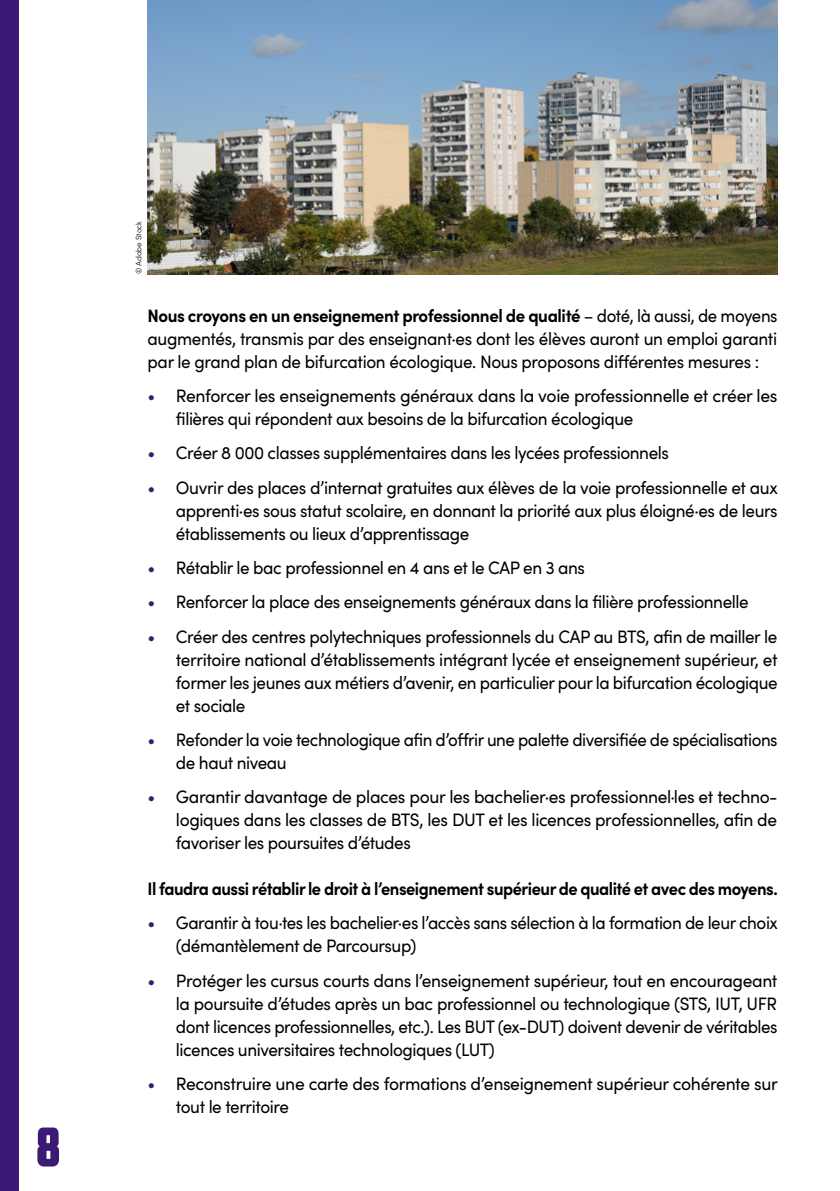
<style>
.page{position:relative;width:840px;height:1191px;background:#fff}
.page>*{position:absolute;margin:0;border:0;box-sizing:border-box;transform-origin:0 0}
.t1{font:900 60px "Apotek Comp";color:#3c1974}
.Chap_Body{font:18px/23px "Sofia Pro";letter-spacing:-.025em;color:#000}
.Chap_Body-2{font:18px/23px "Sofia Pro";letter-spacing:-.025em;color:#000;text-align:justify;scale:.95 1}
.Chap_Body-3{font:18px/23px "Sofia Pro";letter-spacing:-.025em;color:#000;text-align:justify;scale:.93 1}
.Chap_Body-4{font:18px/23px "Sofia Pro";letter-spacing:-.025em;color:#000;scale:.94 1}
.Chap_Body-5{font:18px/23px "Sofia Pro";letter-spacing:-.025em;color:#000;text-align:justify;scale:.96 1}
.Chap_Body-6{font:700 18px "Sofia Pro";letter-spacing:-.03em;color:#000;scale:.91 1}
.t2{font:300 8px "Sofia Pro";color:#000}
.s1{font-weight:700}
.s2{color:#3c1974}
</style>
<div class="page">
<div style="left:0;top:0;width:18px;height:1191px;background:#3c1974"></div>
<img style="left:147px;top:0;width:630px;height:274px">
<h1 class="t1" style="left:36px;top:1110px;width:25px">8</h1>
<p class="t2" style="left:133px;top:274px;width:55px;rotate:-90deg">© Adobe Stock</p>
<p class="Chap_Body-3" style="left:147px;top:303px;width:678px"><span class="s1">Nous croyons en un enseignement professionnel de qualité</span> – doté, là aussi, de moyens augmentés, transmis par des enseignant·es dont les élèves auront un emploi garanti par le grand plan de bifurcation écologique. Nous proposons différentes mesures :</p>
<p class="Chap_Body" style="left:176px;top:383px;width:602px;text-indent:-28px"><span class="s2">•</span> Renforcer les enseignements généraux dans la voie professionnelle et créer les filières qui répondent aux besoins de la bifurcation écologique</p>
<p class="Chap_Body-2" style="left:147px;top:440px;width:550px"><span class="s2">•</span> Créer 8 000 classes supplémentaires dans les lycées professionnels</p>
<p class="Chap_Body-5" style="left:176px;top:475px;width:628px;text-indent:-28px"><span class="s2">•</span> Ouvrir des places d’internat gratuites aux élèves de la voie professionnelle et aux apprenti·es sous statut scolaire, en donnant la priorité aux plus éloigné·es de leurs établissements ou lieux d’apprentissage</p>
<p class="Chap_Body-2" style="left:147px;top:555px;width:461px"><span class="s2">•</span> Rétablir le bac professionnel en 4 ans et le CAP en 3 ans</p>
<p class="Chap_Body-2" style="left:147px;top:589px;width:634px"><span class="s2">•</span> Renforcer la place des enseignements généraux dans la filière professionnelle</p>
<p class="Chap_Body-2" style="left:176px;top:624px;width:634px;text-indent:-28px"><span class="s2">•</span> Créer des centres polytechniques professionnels du CAP au BTS, afin de mailler le territoire national d’établissements intégrant lycée et enseignement supérieur, et former les jeunes aux métiers d’avenir, en particulier pour la bifurcation écologique et sociale</p>
<p class="Chap_Body-4" style="left:176px;top:727px;width:641px;text-indent:-28px"><span class="s2">•</span> Refonder la voie technologique afin d’offrir une palette diversifiée de spécialisations de haut niveau</p>
<p class="Chap_Body" style="left:176px;top:784px;width:602px;text-align:justify;text-indent:-28px"><span class="s2">•</span> Garantir davantage de places pour les bachelier·es professionnel·les et techno&shy;logiques dans les classes de BTS, les DUT et les licences professionnelles, afin de favoriser les poursuites d’études</p>
<p class="Chap_Body-6" style="left:147px;top:875px;width:693px">Il faudra aussi rétablir le droit à l’enseignement supérieur de qualité et avec des moyens.</p>
<p class="Chap_Body-4" style="left:176px;top:910px;width:641px;text-indent:-28px"><span class="s2">•</span> Garantir à tou·tes les bachelier·es l’accès sans sélection à la formation de leur choix (démantèlement de Parcoursup)</p>
<p class="Chap_Body" style="left:176px;top:968px;width:603px;text-align:justify;text-indent:-28px"><span class="s2">•</span> Protéger les cursus courts dans l’enseignement supérieur, tout en encourageant la poursuite d’études après un bac professionnel ou technologique (STS, IUT, UFR dont licences professionnelles, etc.). Les BUT (ex-DUT) doivent devenir de véritables licences universitaires technologiques (LUT)</p>
<p class="Chap_Body" style="left:176px;top:1071px;width:603px;text-indent:-28px"><span class="s2">•</span> Reconstruire une carte des formations d’enseignement supérieur cohérente sur tout le territoire</p>
</div>
